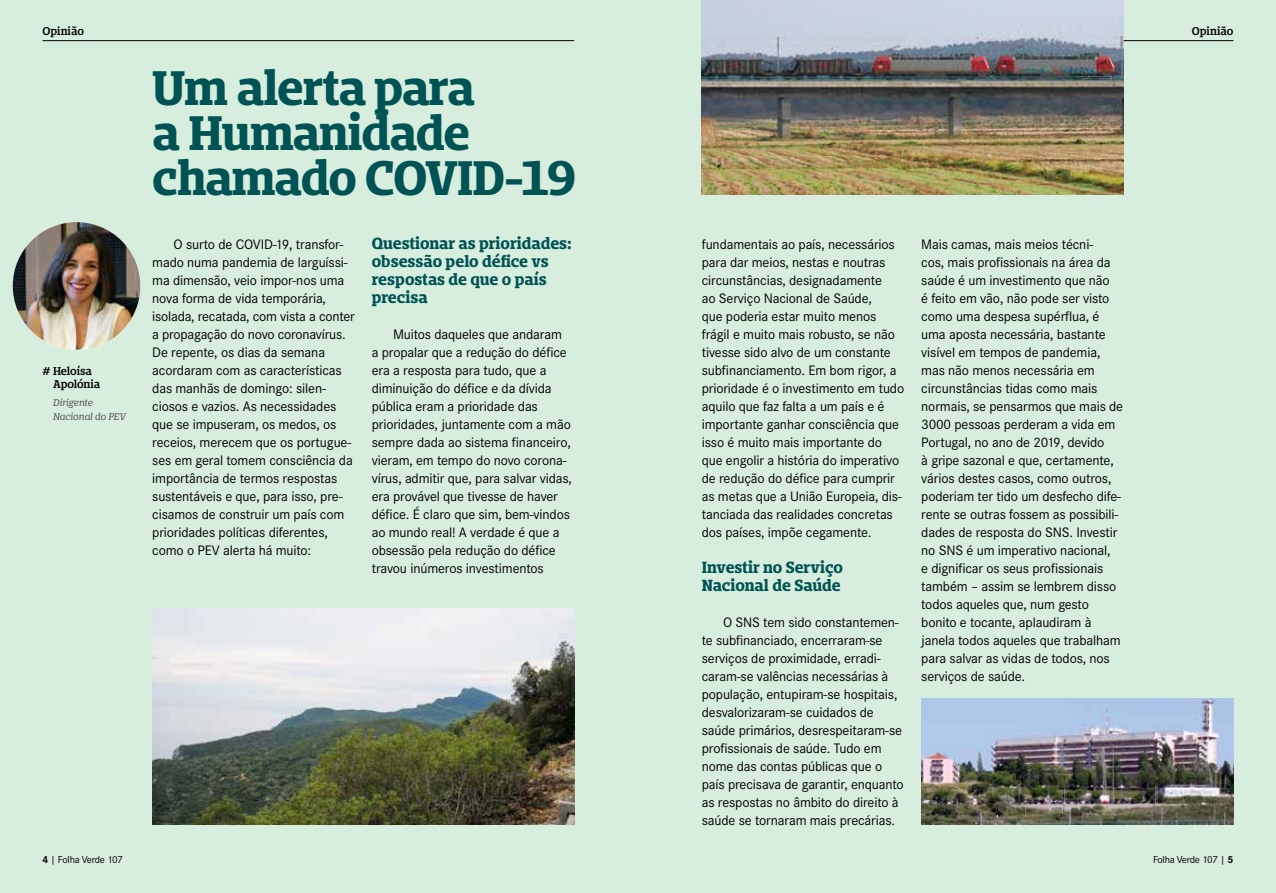
<style>
.page{position:relative;width:1276px;height:893px;background:#fff}
.page>*{position:absolute;margin:0;border:0;box-sizing:border-box;transform-origin:0 0}
.t1{font:700 45px/45px "Bommer Slab";letter-spacing:-.03em;color:#005354}
.t2{font:700 15px/18px "Bommer Slab";letter-spacing:-.005em;color:#005354}
.t3{font:14.25px/18px "Corporate S";letter-spacing:-.01em;color:#000}
.t4{font:600 10.5px/13.5px "Bommer Slab";letter-spacing:-.005em;color:#000}
.t5{font:10.5px "Corporate S";letter-spacing:-.025em;color:#000}
.t6{font:italic 9px/13.5px "Bommer Slab";letter-spacing:-.02em;color:#58595b}
.s1{font-weight:700}
</style>
<div class="page">
<div style="left:0;top:0;width:638px;height:893px;background:#d7eddd"></div>
<div style="left:638px;top:0;width:638px;height:893px;background:#d7eddd"></div>
<img style="left:13px;top:222px;width:127px;height:128px;border-radius:64px">
<img style="left:921px;top:699px;width:312px;height:126px">
<img style="left:702px;top:0;width:421px;height:195px">
<img style="left:152px;top:609px;width:422px;height:216px">
<hr style="left:1123px;top:40px;width:110px;height:1px;background:#000">
<hr style="left:43px;top:40px;width:531px;height:1px;background:#000">
<p class="t4" style="left:43px;top:24px;width:43px">Opinião</p>
<p class="t4" style="left:53px;top:364px;width:49px;text-indent:-11px"># Heloísa<br>Apolónia</p>
<p class="t6" style="left:53px;top:396px;width:74px">Dirigente<br>Nacional do PEV</p>
<h1 class="t1" style="left:152px;top:65px;width:425px">Um alerta para<br>a Humanidade chamado COVID-19</h1>
<p class="t3" style="left:152px;top:235px;width:204px;text-indent:21px">O surto de COVID-19, transfor&shy;mado numa pandemia de larguíssi&shy;ma dimensão, veio impor-nos uma nova forma de vida temporária, isolada, recatada, com vista a conter a propagação do novo coronavírus.<br>De repente, os dias da semana acordaram com as características das manhãs de domingo: silen&shy;ciosos e vazios. As necessidades que se impuseram, os medos, os receios, merecem que os portugue&shy;ses em geral tomem consciência da importância de termos respostas sustentáveis e que, para isso, pre&shy;cisamos de construir um país com prioridades políticas diferentes, como o PEV alerta há muito:</p>
<p class="t2" style="left:372px;top:234px;width:201px">Questionar as prioridades: obsessão pelo défice vs respostas de que o país precisa</p>
<p class="t3" style="left:372px;top:325px;width:202px;text-indent:21px">Muitos daqueles que andaram a propalar que a redução do défice era a resposta para tudo, que a diminuição do défice e da dívida pública eram a prioridade das prioridades, juntamente com a mão sempre dada ao sistema financeiro, vieram, em tempo do novo corona&shy;vírus, admitir que, para salvar vidas, era provável que tivesse de haver défice. É claro que sim, bem-vindos ao mundo real! A verdade é que a obsessão pela redução do défice travou inúmeros investimentos</p>
<p class="t5" style="left:43px;top:853px;width:82px"><span class="s1">4</span> | Folha Verde 107</p>
<p class="t4" style="left:1192px;top:24px;width:43px">Opinião</p>
<p class="t3" style="left:702px;top:235px;width:204px">fundamentais ao país, necessários para dar meios, nestas e noutras circunstâncias, designadamente<br>ao Serviço Nacional de Saúde,<br>que poderia estar muito menos frágil e muito mais robusto, se não tivesse sido alvo de um constante subfinanciamento. Em bom rigor, a prioridade é o investimento em tudo aquilo que faz falta a um país e é importante ganhar consciência que isso é muito mais importante do que engolir a história do imperativo de redução do défice para cumprir as metas que a União Europeia, dis&shy;tanciada das realidades concretas dos países, impõe cegamente.</p>
<p class="t2" style="left:702px;top:558px;width:143px">Investir no Serviço<br>Nacional de Saúde</p>
<p class="t3" style="left:702px;top:613px;width:203px;text-indent:21px">O SNS tem sido constantemen&shy;te subfinanciado, encerraram-se serviços de proximidade, erradi&shy;caram-se valências necessárias à população, entupiram-se hospitais, desvalorizaram-se cuidados de saúde primários, desrespeitaram-se profissionais de saúde. Tudo em nome das contas públicas que o país precisava de garantir, enquanto as respostas no âmbito do direito à saúde se tornaram mais precárias.</p>
<p class="t3" style="left:921px;top:235px;width:203px">Mais camas, mais meios técni-<br>cos, mais profissionais na área da saúde é um investimento que não<br>é feito em vão, não pode ser visto como uma despesa supérflua, é uma aposta necessária, bastante visível em tempos de pandemia, mas não menos necessária em circunstâncias tidas como mais normais, se pensarmos que mais de<br>3000 pessoas perderam a vida em<br>Portugal, no ano de 2019, devido<br>à gripe sazonal e que, certamente, vários destes casos, como outros, poderiam ter tido um desfecho dife&shy;rente se outras fossem as possibili&shy;dades de resposta do SNS. Investir no SNS é um imperativo nacional,<br>e dignificar os seus profissionais também – assim se lembrem disso todos aqueles que, num gesto bonito e tocante, aplaudiram à janela todos aqueles que trabalham para salvar as vidas de todos, nos serviços de saúde.</p>
<p class="t5" style="left:1153px;top:853px;width:82px">Folha Verde 107 | <span class="s1">5</span></p>
</div>
